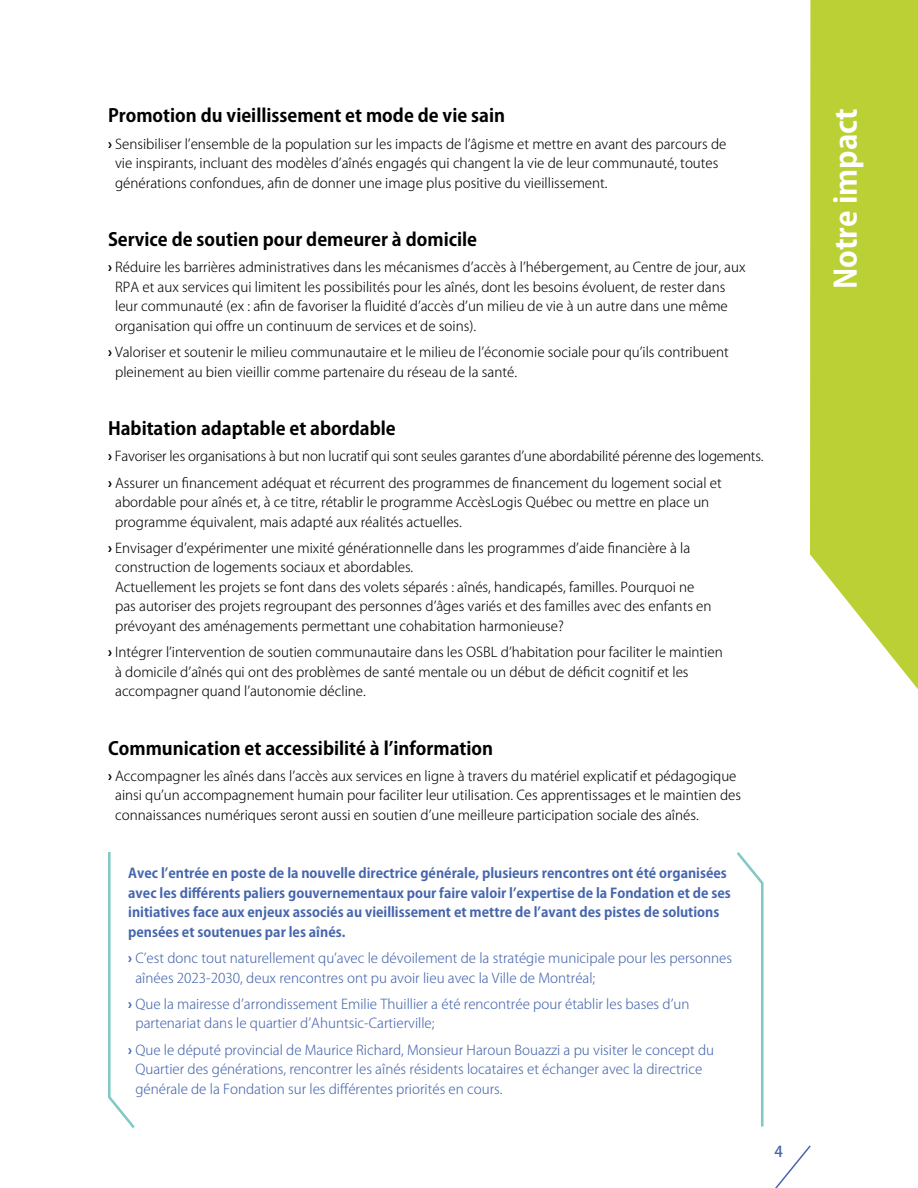
<style>
.page{position:relative;width:918px;height:1188px;background:#fff}
.page>*{position:absolute;margin:0;border:0;box-sizing:border-box;transform-origin:0 0}
.t1{font:700 30px "Koz Go Pro";color:#fff}
.t2{font:700 18px "Koz Go Pro";color:#000}
.t3{font:500 15px "Koz Go Pro";color:#4565ad}
.t4{font:300 13.5px/19.5px "Koz Go Pro";color:#000}
.t5{font:300 13.5px/19.5px "Koz Go Pro";color:#4565ad}
.t6{font:700 13.5px/19.5px "Koz Go Pro";color:#4565ad}
.s1{font-weight:800}
</style>
<div class="page">
<svg style="left:810px;top:0;width:108px;height:689px;background:#c4d650"></svg>
<svg style="left:775px;top:1145px;width:36px;height:43px"></svg>
<svg style="left:108px;top:852px;width:27px;height:276px"></svg>
<svg style="left:736px;top:852px;width:28px;height:275px"></svg>
<h2 class="t2" style="left:108px;top:104px;width:399px">Promotion du vieillissement et mode de vie sain</h2>
<p class="t4" style="left:115px;top:134px;width:613px;text-indent:-7px"><span class="s1">›</span> Sensibiliser l’ensemble de la population sur les impacts de l’âgisme et mettre en avant des parcours de vie inspirants, incluant des modèles d’aînés engagés qui changent la vie de leur communauté, toutes générations confondues, afin de donner une image plus positive du vieillissement.</p>
<h2 class="t2" style="left:108px;top:228px;width:371px">Service de soutien pour demeurer à domicile</h2>
<p class="t4" style="left:115px;top:258px;width:632px;text-indent:-7px"><span class="s1">›</span> Réduire les barrières administratives dans les mécanismes d’accès à l’hébergement, au Centre de jour, aux RPA et aux services qui limitent les possibilités pour les aînés, dont les besoins évoluent, de rester dans leur communauté (ex : afin de favoriser la fluidité d’accès d’un milieu de vie à un autre dans une même organisation qui offre un continuum de services et de soins).</p>
<p class="t4" style="left:115px;top:343px;width:615px;text-indent:-7px"><span class="s1">›</span> Valoriser et soutenir le milieu communautaire et le milieu de l’économie sociale pour qu’ils contribuent pleinement au bien vieillir comme partenaire du réseau de la santé.</p>
<h2 class="t2" style="left:108px;top:417px;width:289px">Habitation adaptable et abordable</h2>
<p class="t4" style="left:108px;top:444px;width:657px;line-height:26.2px"><span class="s1">›</span> Favoriser les organisations à but non lucratif qui sont seules garantes d’une abordabilité pérenne des logements. <span class="s1">›</span> Assurer un financement adéquat et récurrent des programmes de financement du logement social et</p>
<p class="t4" style="left:115px;top:493px;width:596px">abordable pour aînés et, à ce titre, rétablir le programme AccèsLogis Québec ou mettre en place un programme équivalent, mais adapté aux réalités actuelles.</p>
<p class="t4" style="left:115px;top:538px;width:598px;text-indent:-7px"><span class="s1">›</span> Envisager d’expérimenter une mixité générationnelle dans les programmes d’aide financière à la construction de logements sociaux et abordables.<br>Actuellement les projets se font dans des volets séparés : aînés, handicapés, familles. Pourquoi ne pas autoriser des projets regroupant des personnes d’âges variés et des familles avec des enfants en prévoyant des aménagements permettant une cohabitation harmonieuse?</p>
<p class="t4" style="left:115px;top:643px;width:609px;text-indent:-7px"><span class="s1">›</span> Intégrer l’intervention de soutien communautaire dans les OSBL d’habitation pour faciliter le maintien à domicile d’aînés qui ont des problèmes de santé mentale ou un début de déficit cognitif et les accompagner quand l’autonomie décline.</p>
<h2 class="t2" style="left:108px;top:737px;width:387px">Communication et accessibilité à l’information</h2>
<p class="t4" style="left:115px;top:766px;width:628px;text-indent:-7px"><span class="s1">›</span> Accompagner les aînés dans l’accès aux services en ligne à travers du matériel explicatif et pédagogique ainsi qu’un accompagnement humain pour faciliter leur utilisation. Ces apprentissages et le maintien des connaissances numériques seront aussi en soutien d’une meilleure participation sociale des aînés.</p>
<p class="t6" style="left:128px;top:865px;width:604px">Avec l’entrée en poste de la nouvelle directrice générale, plusieurs rencontres ont été organisées avec les différents paliers gouvernementaux pour faire valoir l’expertise de la Fondation et de ses initiatives face aux enjeux associés au vieillissement et mettre de l’avant des pistes de solutions pensées et soutenues par les aînés.</p>
<p class="t5" style="left:135px;top:949px;width:598px;text-indent:-7px"><span class="s1">›</span> C’est donc tout naturellement qu’avec le dévoilement de la stratégie municipale pour les personnes aînées 2023-2030, deux rencontres ont pu avoir lieu avec la Ville de Montréal;</p>
<p class="t5" style="left:135px;top:994px;width:556px;text-indent:-7px"><span class="s1">›</span> Que la mairesse d’arrondissement Emilie Thuillier a été rencontrée pour établir les bases d’un partenariat dans le quartier d’Ahuntsic-Cartierville;</p>
<p class="t5" style="left:135px;top:1040px;width:580px;text-indent:-7px"><span class="s1">›</span> Que le député provincial de Maurice Richard, Monsieur Haroun Bouazzi a pu visiter le concept du<br>Quartier des générations, rencontrer les aînés résidents locataires et échanger avec la directrice générale de la Fondation sur les différentes priorités en cours.</p>
<p class="t3" style="left:774px;top:1142px;width:10px">4</p>
<h1 class="t1" style="left:826px;top:289px;width:183px;rotate:-90deg">Notre impact</h1>
</div>
